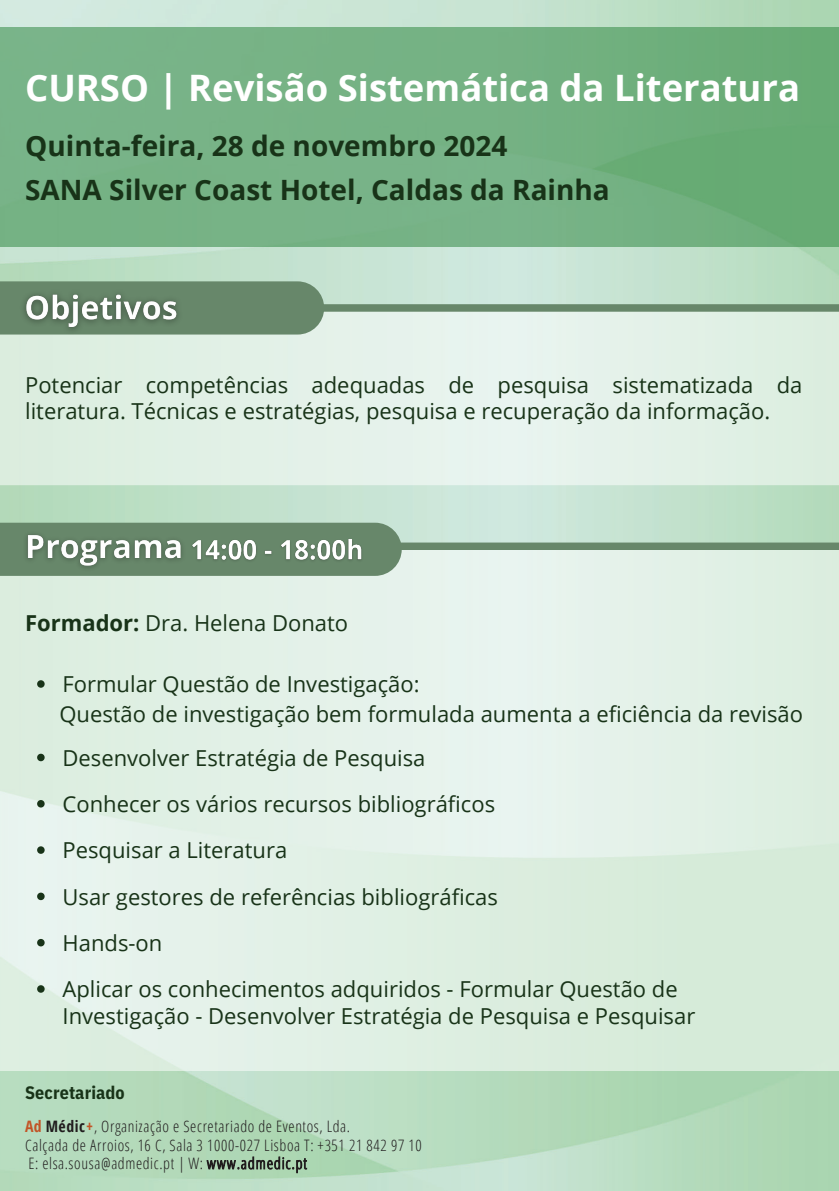
<style>
.page{position:relative;width:839px;height:1191px;background:#fff}
.page>*{position:absolute;margin:0;border:0;box-sizing:border-box;transform-origin:0 0}
.t1{font:700 36.4px "Open Sans";color:#fff}
.t2{font:700 28px "Open Sans";color:#183318}
.t3{font:22px/46.2px "Open Sans";color:#183318}
.t4{font:700 18px "IBM Plex Sans Cond";letter-spacing:.005em;color:#183318}
.t5{font:300 15.8px/18.4px "Open Sans Condensed";letter-spacing:.04em;color:#211d1e}
.s1{font-weight:700}
.s2{font-weight:700;color:#c25426}
</style>
<div class="page">
<img style="left:0;top:0;width:838px;height:1191px">
<svg style="left:0;top:335px;width:838px;height:150px;background:#e2f0e7"></svg>
<div style="left:0;top:546px;width:838px;height:524px;background:linear-gradient(to right,#e4f2e9,#ddeee1)"></div>
<svg style="left:0;top:281px;width:838px;height:54px;background:#b0c9b7"></svg>
<svg style="left:0;top:523px;width:838px;height:53px;background:#b4ccba"></svg>
<div style="left:0;top:27px;width:838px;height:219px;background:linear-gradient(to right,#7cb58c,#6bad78)"></div>
<img style="left:16px;top:283px;width:171px;height:57px">
<img style="left:17px;top:525px;width:175px;height:53px">
<img style="left:187px;top:532px;width:181px;height:36px">
<svg style="left:37px;top:680px;width:8px;height:8px"></svg>
<svg style="left:37px;top:754px;width:8px;height:7px"></svg>
<svg style="left:37px;top:800px;width:8px;height:8px"></svg>
<svg style="left:37px;top:846px;width:8px;height:8px"></svg>
<svg style="left:37px;top:893px;width:8px;height:7px"></svg>
<svg style="left:37px;top:939px;width:8px;height:7px"></svg>
<svg style="left:37px;top:985px;width:8px;height:8px"></svg>
<svg style="left:206px;top:1155px;width:101px;height:20px;background:#8aa88d"></svg>
<h1 class="t1" style="left:25px;top:62px;width:776px">CURSO | Revisão Sistemática da Literatura</h1>
<p class="t2" style="left:25px;top:126px;width:483px">Quinta-feira, 28 de novembro 2024</p>
<p class="t2" style="left:25px;top:170px;width:586px">SANA Silver Coast Hotel, Caldas da Rainha</p>
<p class="t3" style="left:25px;top:371px;width:778px;line-height:26.4px">Potenciar competências adequadas de pesquisa sistematizada da literatura. Técnicas e estratégias, pesquisa e recuperação da informação.</p>
<p class="t3" style="left:25px;top:599px;width:324px"><span class="s1">Formador:</span> Dra. Helena Donato</p>
<p class="t3" style="left:59px;top:669px;width:745px;line-height:30px">Formular Questão de Investigação:<br>Questão de investigação bem formulada aumenta a eficiência da revisão</p>
<p class="t3" style="left:62px;top:734px;width:437px">Desenvolver Estratégia de Pesquisa<br>Conhecer os vários recursos bibliográficos<br>Pesquisar a Literatura<br>Usar gestores de referências bibliográficas<br>Hands-on</p>
<p class="t3" style="left:62px;top:975px;width:634px;line-height:26.4px">Aplicar os conhecimentos adquiridos - Formular Questão de<br>Investigação - Desenvolver Estratégia de Pesquisa e Pesquisar</p>
<p class="t4" style="left:25px;top:1078px;width:101px">Secretariado</p>
<p class="t5" style="left:25px;top:1117px;width:398px"><span class="s2">Ad</span> <span class="s1">Médic</span><span class="s2">+</span>, Organização e Secretariado de Eventos, Lda.<br>Calçada de Arroios, 16 C, Sala 3 1000-027 Lisboa T: +351 21 842 97 10<br>E: elsa.sousa@admedic.pt | W: www.admedic.pt</p>
</div>
